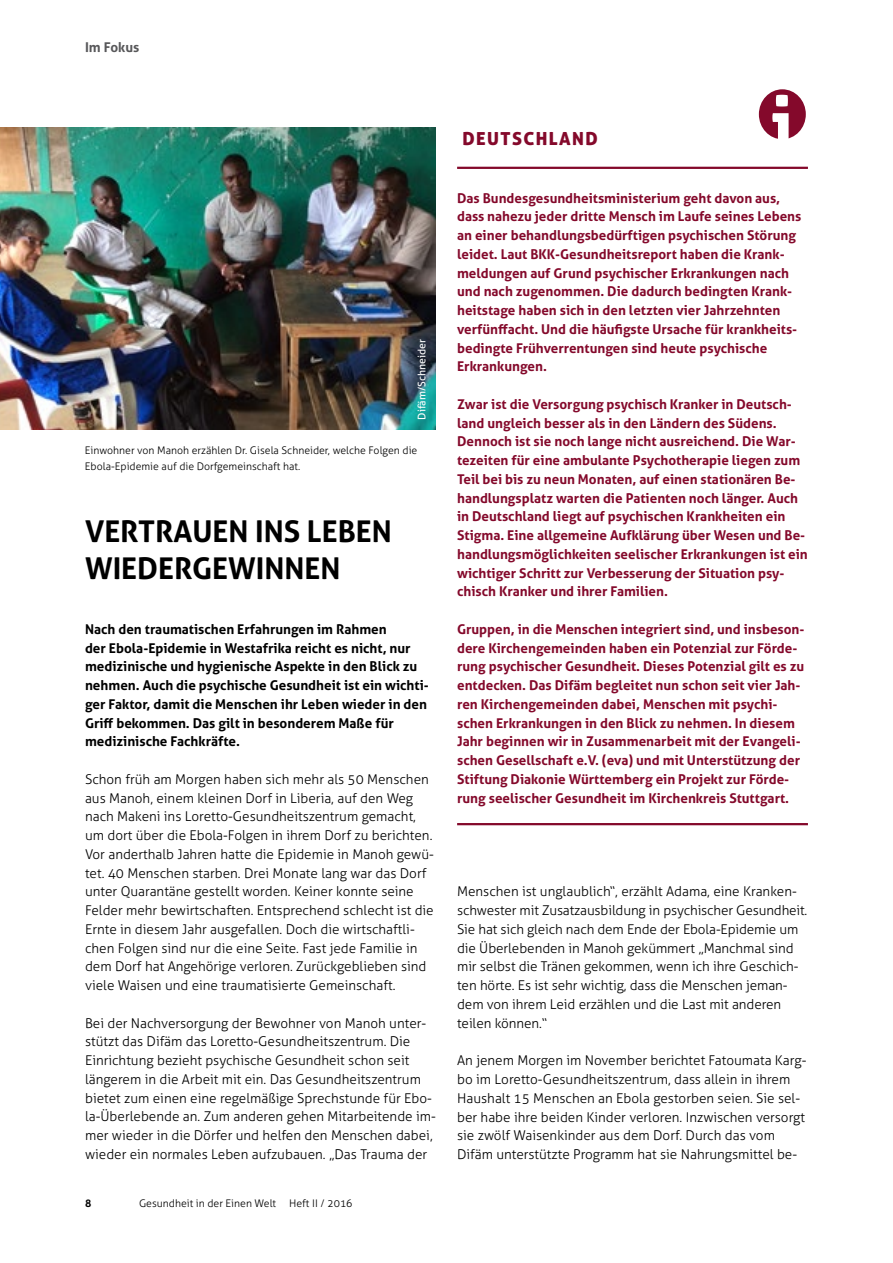
<style>
.page{position:relative;width:893px;height:1263px;background:#fff}
.page>*{position:absolute;margin:0;border:0;box-sizing:border-box;transform-origin:0 0}
.t1{font:700 30px/37.5px "Aller";color:#000}
.t2{font:18px "Aller Display";letter-spacing:.08em;color:#84092b}
.t3{font:300 13.5px/18.8px "Aller";color:#000}
.t4{font:700 13.5px/18.8px "Aller";color:#84092b}
.t5{font:700 13.5px/18.8px "Aller";color:#000}
.t6{font:700 13.5px "Aller";color:#58585a}
.t7{font:300 10.5px/15.8px "Aller";color:#000}
.t8{font:10.5px "Aller";color:#fff}
.t9{font:700 10.5px "Aller";color:#000}
</style>
<div class="page">
<img style="left:0;top:128px;width:436px;height:301px">
<div style="left:759px;top:89px;width:47px;height:50px;background:#84092b;border-radius:50%"></div>
<svg style="left:772px;top:95px;width:17px;height:44px"></svg>
<hr style="left:457px;top:167px;width:351px;height:2px;background:#84092b">
<hr style="left:457px;top:823px;width:351px;height:2px;background:#84092b">
<p class="t6" style="left:85px;top:39px;width:56px">Im Fokus</p>
<p class="t8" style="left:415px;top:420px;width:82px;rotate:-90deg">Difäm/Schneider</p>
<p class="t7" style="left:85px;top:443px;width:334px">Einwohner von Manoh erzählen Dr. Gisela Schneider, welche Folgen die<br>Ebola-Epidemie auf die Dorfgemeinschaft hat.</p>
<h1 class="t1" style="left:85px;top:512px;width:308px">VERTRAUEN INS LEBEN<br>WIEDERGEWINNEN</h1>
<p class="t5" style="left:85px;top:620px;width:345px">Nach den traumatischen Erfahrungen im Rahmen<br>der Ebola-Epidemie in Westafrika reicht es nicht, nur medizinische und hygienische Aspekte in den Blick zu nehmen. Auch die psychische Gesundheit ist ein wichti&shy;ger Faktor, damit die Menschen ihr Leben wieder in den Griff bekommen. Das gilt in besonderem Maße für medizinische Fachkräfte.</p>
<p class="t3" style="left:85px;top:770px;width:350px">Schon früh am Morgen haben sich mehr als 50 Menschen aus Manoh, einem kleinen Dorf in Liberia, auf den Weg nach Makeni ins Loretto-Gesundheitszentrum gemacht, um dort über die Ebola-Folgen in ihrem Dorf zu berichten.<br>Vor anderthalb Jahren hatte die Epidemie in Manoh gewü&shy;tet. 40 Menschen starben. Drei Monate lang war das Dorf unter Quarantäne gestellt worden. Keiner konnte seine Felder mehr bewirtschaften. Entsprechend schlecht ist die Ernte in diesem Jahr ausgefallen. Doch die wirtschaftli&shy;chen Folgen sind nur die eine Seite. Fast jede Familie in dem Dorf hat Angehörige verloren. Zurückgeblieben sind viele Waisen und eine traumatisierte Gemeinschaft.</p>
<p class="t3" style="left:85px;top:1013px;width:352px">Bei der Nachversorgung der Bewohner von Manoh unter&shy;stützt das Difäm das Loretto-Gesundheitszentrum. Die Einrichtung bezieht psychische Gesundheit schon seit längerem in die Arbeit mit ein. Das Gesundheitszentrum bietet zum einen eine regelmäßige Sprechstunde für Ebo&shy;la-Überlebende an. Zum anderen gehen Mitarbeitende im&shy;mer wieder in die Dörfer und helfen den Menschen dabei, wieder ein normales Leben aufzubauen. „Das Trauma der</p>
<p class="t9" style="left:85px;top:1197px;width:8px">8</p>
<p class="t7" style="left:139px;top:1195px;width:139px">Gesundheit in der Einen Welt</p>
<p class="t7" style="left:289px;top:1195px;width:65px">Heft II / 2016</p>
<h2 class="t2" style="left:462px;top:127px;width:137px">DEUTSCHLAND</h2>
<p class="t4" style="left:457px;top:188px;width:346px">Das Bundesgesundheitsministerium geht davon aus, dass nahezu jeder dritte Mensch im Laufe seines Lebens an einer behandlungsbedürftigen psychischen Störung leidet. Laut BKK-Gesundheitsreport haben die Krank&shy;meldungen auf Grund psychischer Erkrankungen nach und nach zugenommen. Die dadurch bedingten Krank&shy;heitstage haben sich in den letzten vier Jahrzehnten verfünffacht. Und die häufigste Ursache für krankheits&shy;bedingte Frühverrentungen sind heute psychische Erkrankungen.</p>
<p class="t4" style="left:457px;top:395px;width:352px">Zwar ist die Versorgung psychisch Kranker in Deutsch&shy;land ungleich besser als in den Ländern des Südens.<br>Dennoch ist sie noch lange nicht ausreichend. Die War&shy;tezeiten für eine ambulante Psychotherapie liegen zum Teil bei bis zu neun Monaten, auf einen stationären Be&shy;handlungsplatz warten die Patienten noch länger. Auch in Deutschland liegt auf psychischen Krankheiten ein Stigma. Eine allgemeine Aufklärung über Wesen und Be&shy;handlungsmöglichkeiten seelischer Erkrankungen ist ein wichtiger Schritt zur Verbesserung der Situation psy&shy;chisch Kranker und ihrer Familien.</p>
<p class="t4" style="left:457px;top:620px;width:349px">Gruppen, in die Menschen integriert sind, und insbeson&shy;dere Kirchengemeinden haben ein Potenzial zur Förde&shy;rung psychischer Gesundheit. Dieses Potenzial gilt es zu entdecken. Das Difäm begleitet nun schon seit vier Jah&shy;ren Kirchengemeinden dabei, Menschen mit psychi&shy;schen Erkrankungen in den Blick zu nehmen. In diesem Jahr beginnen wir in Zusammenarbeit mit der Evangeli&shy;schen Gesellschaft e.V. (eva) und mit Unterstützung der Stiftung Diakonie Württemberg ein Projekt zur Förde&shy;rung seelischer Gesundheit im Kirchenkreis Stuttgart.</p>
<p class="t3" style="left:457px;top:882px;width:352px">Menschen ist unglaublich“, erzählt Adama, eine Kranken&shy;schwester mit Zusatzausbildung in psychischer Gesundheit.<br>Sie hat sich gleich nach dem Ende der Ebola-Epidemie um die Überlebenden in Manoh gekümmert „Manchmal sind mir selbst die Tränen gekommen, wenn ich ihre Geschich&shy;ten hörte. Es ist sehr wichtig, dass die Menschen jeman&shy;dem von ihrem Leid erzählen und die Last mit anderen teilen können.“</p>
<p class="t3" style="left:457px;top:1051px;width:351px">An jenem Morgen im November berichtet Fatoumata Karg&shy;bo im Loretto-Gesundheitszentrum, dass allein in ihrem Haushalt 15 Menschen an Ebola gestorben seien. Sie sel&shy;ber habe ihre beiden Kinder verloren. Inzwischen versorgt sie zwölf Waisenkinder aus dem Dorf. Durch das vom Difäm unterstützte Programm hat sie Nahrungsmittel be-</p>
</div>
